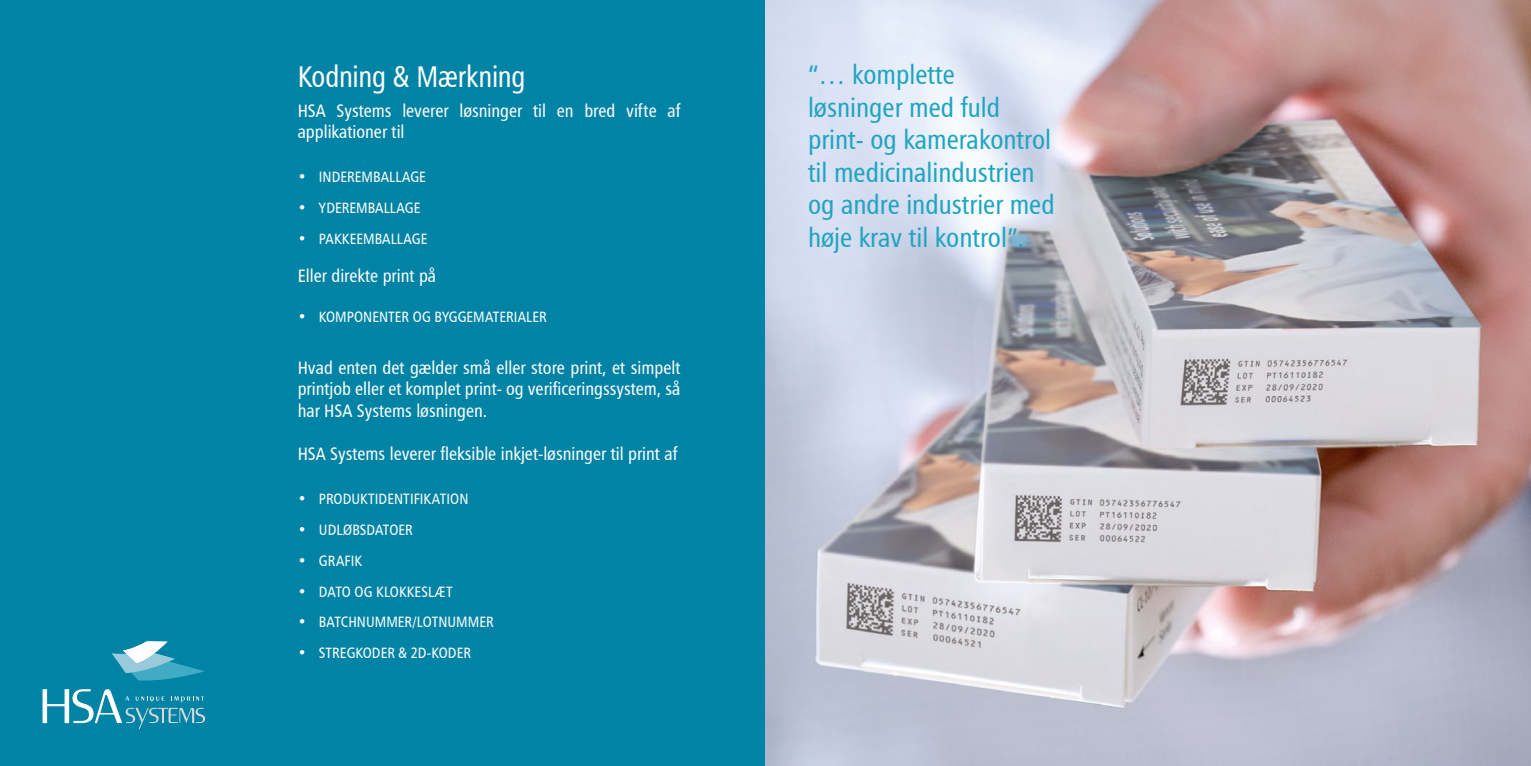
<style>
.page{position:relative;width:1531px;height:766px;background:#fff}
.page>*{position:absolute;margin:0;border:0;box-sizing:border-box;transform-origin:0 0}
.t1{font:30px "Humanist 777 BT Roman Condensed B";letter-spacing:-.005em;color:#fff;scale:.95 1}
.t2{font:27px/32.4px "Humanist 777 BT Roman Condensed B";color:#20a4c0}
.t3{font:18px/21.6px "Humanist 777 BT Roman Condensed B";color:#fff}
.t4{font:15px "Humanist 777 BT Roman Condensed B";letter-spacing:.005em;color:#fff}
</style>
<div class="page">
<div style="left:0;top:0;width:765px;height:765px;background:#0083a5"></div>
<svg style="left:112px;top:641px;width:92px;height:40px"></svg>
<svg style="left:43px;top:689px;width:162px;height:40px"></svg>
<img style="left:765px;top:0;width:766px;height:765px">
<h1 class="t1" style="left:298px;top:58px;width:241px">Kodning &amp; Mærkning</h1>
<p class="t3" style="left:298px;top:99px;width:384px">HSA Systems leverer løsninger til en bred vifte af applikationer til</p>
<p class="t4" style="left:298px;top:168px;width:130px">• INDEREMBALLAGE</p>
<p class="t4" style="left:298px;top:198px;width:124px">• YDEREMBALLAGE</p>
<p class="t4" style="left:298px;top:229px;width:131px">• PAKKEEMBALLAGE</p>
<p class="t3" style="left:298px;top:265px;width:140px">Eller direkte print på</p>
<p class="t4" style="left:298px;top:307px;width:250px">• KOMPONENTER OG BYGGEMATERIALER</p>
<p class="t3" style="left:298px;top:356px;width:384px;text-align:justify">Hvad enten det gælder små eller store print, et simpelt printjob eller et komplet print- og verificeringssystem, så har HSA Systems løsningen.</p>
<p class="t3" style="left:298px;top:443px;width:381px">HSA Systems leverer fleksible inkjet-løsninger til print af</p>
<p class="t4" style="left:298px;top:489px;width:172px">• PRODUKTIDENTIFIKATION</p>
<p class="t4" style="left:298px;top:520px;width:116px">• UDLØBSDATOER</p>
<p class="t4" style="left:298px;top:551px;width:66px">• GRAFIK</p>
<p class="t4" style="left:298px;top:582px;width:156px">• DATO OG KLOKKESLÆT</p>
<p class="t4" style="left:298px;top:612px;width:197px">• BATCHNUMMER/LOTNUMMER</p>
<p class="t4" style="left:298px;top:643px;width:175px">• STREGKODER &amp; 2D-KODER</p>
<h2 class="t2" style="left:808px;top:58px;width:248px">“… komplette løsninger med fuld print- og kamerakontrol til medicinalindustrien og andre industrier med høje krav til kontrol”.</h2>
</div>
